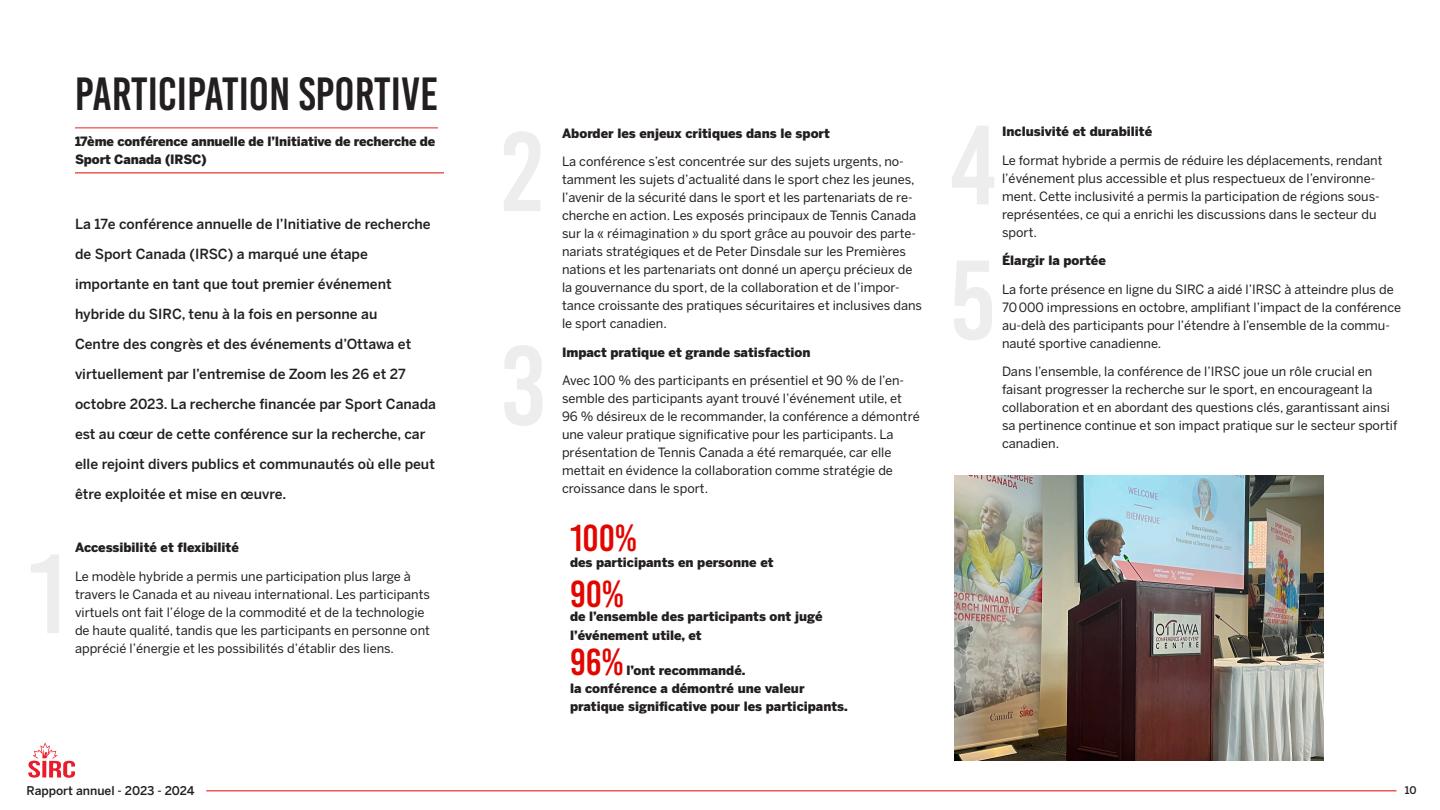
<style>
.page{position:relative;width:1440px;height:810px;background:#fff}
.page>*{position:absolute;margin:0;border:0;box-sizing:border-box;transform-origin:0 0}
.t1{font:46.5px "Bebas Kai";color:#231f20}
.t2{font:37.5px "Bebas Kai";color:#e10600}
.t3{font:500 13.88px/30px "Benton Sans";color:#231f20}
.t4{font:12.75px/18px "Benton Sans";color:#231f20}
.t5{font:900 12.75px/18px "Benton Sans";color:#231f20}
.t6{font:500 12px "Benton Sans";color:#231f20}
.t7{font:500 10.5px "Benton Sans";color:#231f20}
</style>
<div class="page">
<hr style="left:206px;top:791px;width:1190px;height:1px;background:#e10600">
<hr style="left:75px;top:128px;width:363px;height:1px;background:#ee2123">
<hr style="left:75px;top:172px;width:369px;height:1px;background:#e10600">
<svg style="left:28px;top:742px;width:47px;height:36px"></svg>
<img style="left:955px;top:475px;width:369px;height:285px">
<p class="t1" style="left:75px;top:69px;width:365px">PARTICIPATION SPORTIVE</p>
<h2 class="t5" style="left:75px;top:132px;width:362px">17ème conférence annuelle de l’Initiative de recherche de<br>Sport Canada (IRSC)</h2>
<p class="t3" style="left:75px;top:209px;width:363px">La 17e conférence annuelle de l’Initiative de recherche de Sport Canada (IRSC) a marqué une étape importante en tant que tout premier événement hybride du SIRC, tenu à la fois en personne au<br>Centre des congrès et des événements d’Ottawa et virtuellement par l’entremise de Zoom les 26 et 27 octobre 2023. La recherche financée par Sport Canada est au cœur de cette conférence sur la recherche, car elle rejoint divers publics et communautés où elle peut être exploitée et mise en œuvre.</p>
<h2 class="t5" style="left:75px;top:539px;width:165px">Accessibilité et flexibilité</h2>
<h2 class="t4" style="left:75px;top:567px;width:357px">Le modèle hybride a permis une participation plus large à travers le Canada et au niveau international. Les participants virtuels ont fait l’éloge de la commodité et de la technologie de haute qualité, tandis que les participants en personne ont apprécié l’énergie et les possibilités d’établir des liens.</h2>
<h2 class="t5" style="left:562px;top:124px;width:269px">Aborder les enjeux critiques dans le sport</h2>
<h2 class="t4" style="left:562px;top:152px;width:362px">La conférence s’est concentrée sur des sujets urgents, no&shy;tamment les sujets d’actualité dans le sport chez les jeunes, l’avenir de la sécurité dans le sport et les partenariats de re&shy;cherche en action. Les exposés principaux de Tennis Canada sur la « réimagination » du sport grâce au pouvoir des parte&shy;nariats stratégiques et de Peter Dinsdale sur les Premières nations et les partenariats ont donné un aperçu précieux de la gouvernance du sport, de la collaboration et de l’impor&shy;tance croissante des pratiques sécuritaires et inclusives dans le sport canadien.</h2>
<h2 class="t5" style="left:562px;top:343px;width:250px">Impact pratique et grande satisfaction</h2>
<h2 class="t4" style="left:562px;top:371px;width:359px">Avec 100 % des participants en présentiel et 90 % de l’en&shy;semble des participants ayant trouvé l’événement utile, et 96 % désireux de le recommander, la conférence a démontré une valeur pratique significative pour les participants. La présentation de Tennis Canada a été remarquée, car elle mettait en évidence la collaboration comme stratégie de croissance dans le sport.</h2>
<h2 class="t2" style="left:570px;top:518px;width:68px">100%</h2>
<h2 class="t5" style="left:570px;top:553px;width:205px">des participants en personne et</h2>
<h2 class="t2" style="left:570px;top:573px;width:55px">90%</h2>
<h2 class="t5" style="left:570px;top:607px;width:254px;line-height:18.8px">de l’ensemble des participants ont jugé l’événement utile, et</h2>
<h2 class="t2" style="left:570px;top:642px;width:55px">96%</h2>
<h2 class="t5" style="left:570px;top:662px;width:279px;text-indent:56px">l’ont recommandé.<br>la conférence a démontré une valeur pratique significative pour les participants.</h2>
<h2 class="t5" style="left:1002px;top:122px;width:152px">Inclusivité et durabilité</h2>
<h2 class="t4" style="left:1002px;top:151px;width:382px">Le format hybride a permis de réduire les déplacements, rendant l’événement plus accessible et plus respectueux de l’environne&shy;ment. Cette inclusivité a permis la participation de régions sous&shy;représentées, ce qui a enrichi les discussions dans le secteur du sport.</h2>
<h2 class="t5" style="left:1002px;top:251px;width:105px">Élargir la portée</h2>
<h2 class="t4" style="left:1002px;top:280px;width:401px">La forte présence en ligne du SIRC a aidé l’IRSC à atteindre plus de 70000 impressions en octobre, amplifiant l’impact de la conférence au-delà des participants pour l’étendre à l’ensemble de la commu&shy;nauté sportive canadienne.</h2>
<h2 class="t4" style="left:1002px;top:362px;width:397px">Dans l’ensemble, la conférence de l’IRSC joue un rôle crucial en faisant progresser la recherche sur le sport, en encourageant la collaboration et en abordant des questions clés, garantissant ainsi sa pertinence continue et son impact pratique sur le secteur sportif canadien.</h2>
<p class="t6" style="left:27px;top:784px;width:170px">Rapport annuel - 2023 - 2024</p>
<p class="t7" style="left:1405px;top:784px;width:13px">10</p>
</div>
